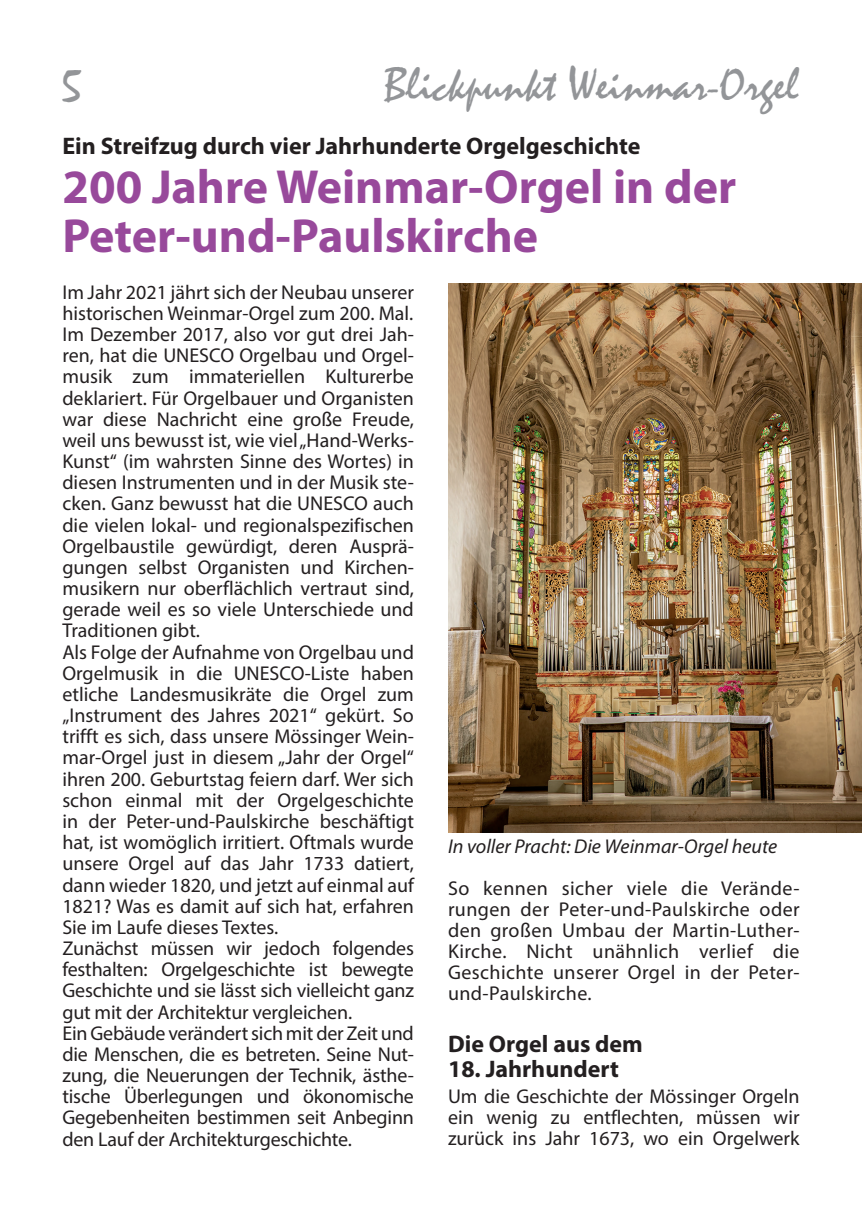
<style>
.page{position:relative;width:862px;height:1214px;background:#fff}
.page>*{position:absolute;margin:0;border:0;box-sizing:border-box;transform-origin:0 0}
.t1{font:700 48px/49px "Myriad Pro";color:#98499b}
.t2{font:48px "Mistral";color:#939598}
.t3{font:700 24px "Myriad Pro";color:#231f20}
.t4{font:20px/21.2px "Myriad Pro";color:#231f20;text-align:justify}
.t5{font:italic 20px "Myriad Pro";color:#231f20}
</style>
<div class="page">
<img style="left:448px;top:283px;width:414px;height:549px">
<h1 class="t2" style="left:62px;top:55px;width:21px">5</h1>
<h1 class="t2" style="left:384px;top:55px;width:416px">Blickpunkt Weinmar-Orgel</h1>
<p class="t3" style="left:62px;top:130px;width:580px">Ein Streifzug durch vier Jahrhunderte Orgelgeschichte</p>
<h1 class="t1" style="left:62px;top:161px;width:675px">200 Jahre Weinmar-Orgel in der<br>Peter-und-Paulskirche</h1>
<p class="t4" style="left:62px;top:281px;width:353px;text-align:left">Im Jahr 2021 jährt sich der Neubau unserer historischen Weinmar-Orgel zum 200. Mal.<br>Im Dezember 2017, also vor gut drei Jah&shy;ren, hat die UNESCO Orgelbau und Orgel&shy;musik zum immateriellen Kulturerbe deklariert. Für Orgelbauer und Organisten war diese Nachricht eine große Freude, weil uns bewusst ist, wie viel „Hand-Werks-Kunst“ (im wahrsten Sinne des Wortes) in diesen Instrumenten und in der Musik ste&shy;cken. Ganz bewusst hat die UNESCO auch die vielen lokal- und regionalspezifischen Orgelbaustile gewürdigt, deren Ausprä&shy;gungen selbst Organisten und Kirchen&shy;musikern nur oberflächlich vertraut sind, gerade weil es so viele Unterschiede und Traditionen gibt.<br>Als Folge der Aufnahme von Orgelbau und Orgelmusik in die UNESCO-Liste haben etliche Landesmusikräte die Orgel zum „Instrument des Jahres 2021“ gekürt. So trifft es sich, dass unsere Mössinger Wein&shy;mar-Orgel just in diesem „Jahr der Orgel“ ihren 200. Geburtstag feiern darf. Wer sich schon einmal mit der Orgelgeschichte in der Peter-und-Paulskirche beschäftigt hat, ist womöglich irritiert. Oftmals wurde unsere Orgel auf das Jahr 1733 datiert, dann wieder 1820, und jetzt auf einmal auf 1821? Was es damit auf sich hat, erfahren Sie im Laufe dieses Textes.<br>Zunächst müssen wir jedoch folgendes festhalten: Orgelgeschichte ist bewegte Geschichte und sie lässt sich vielleicht ganz gut mit der Architektur vergleichen.<br>Ein Gebäude verändert sich mit der Zeit und die Menschen, die es betreten. Seine Nut&shy;zung, die Neuerungen der Technik, ästhe&shy;tische Überlegungen und ökonomische Gegebenheiten bestimmen seit Anbeginn den Lauf der Architekturgeschichte.</p>
<p class="t5" style="left:448px;top:833px;width:331px">In voller Pracht: Die Weinmar-Orgel heute</p>
<p class="t4" style="left:448px;top:876px;width:353px">So kennen sicher viele die Verände&shy;rungen der Peter-und-Paulskirche oder den großen Umbau der Martin-Luther-Kirche. Nicht unähnlich verlief die Geschichte unserer Orgel in der Peter&shy;und-Paulskirche.</p>
<p class="t3" style="left:448px;top:1027px;width:196px">Die Orgel aus dem</p>
<p class="t3" style="left:448px;top:1052px;width:172px">18. Jahrhundert</p>
<p class="t4" style="left:448px;top:1085px;width:353px">Um die Geschichte der Mössinger Orgeln ein wenig zu entflechten, müssen wir zurück ins Jahr 1673, wo ein Orgelwerk</p>
</div>
